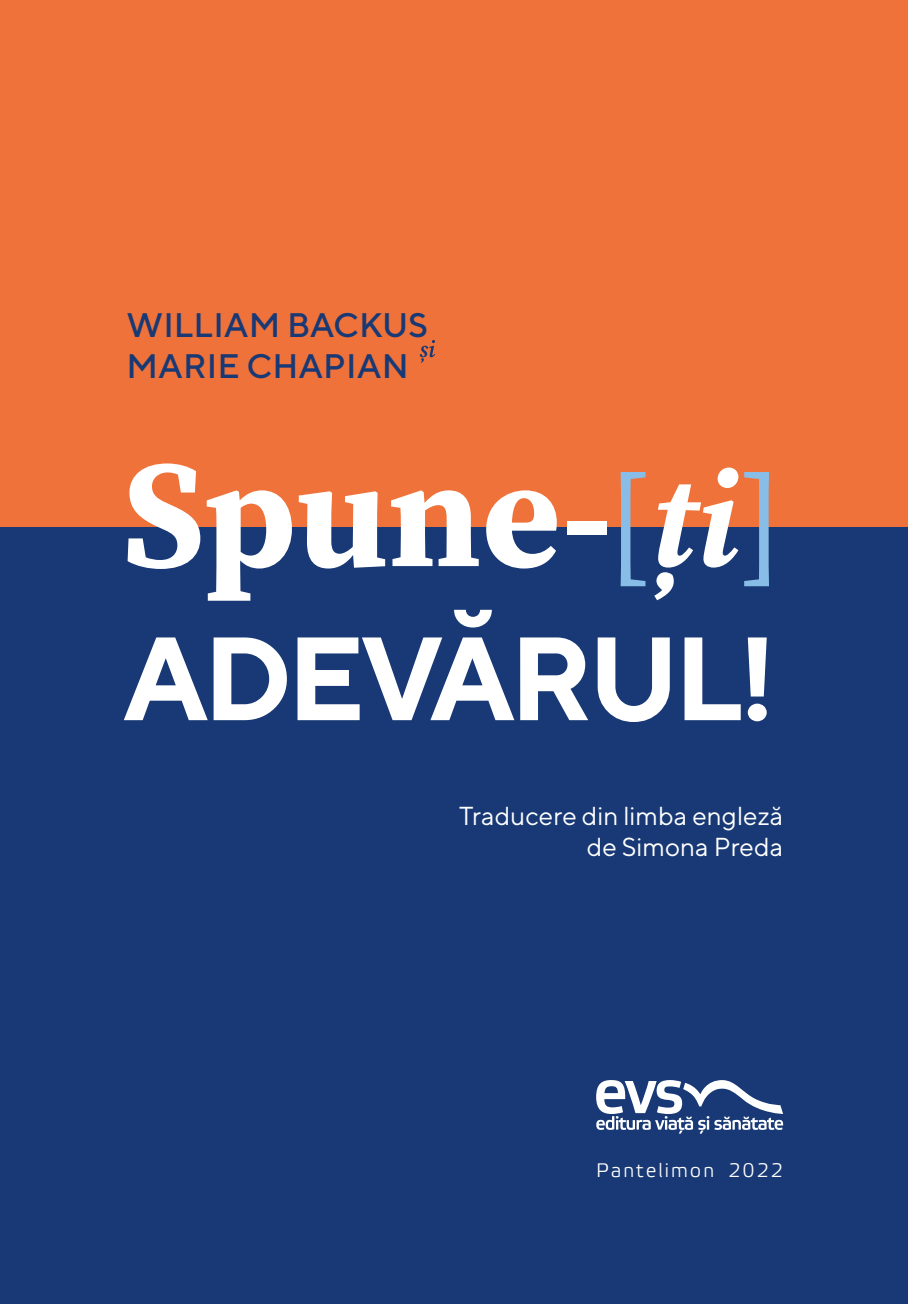
<style>
.page{position:relative;width:908px;height:1304px;background:#fff}
.page>*{position:absolute;margin:0;border:0;box-sizing:border-box;transform-origin:0 0}
.t1{font:152px "Source Serif Variable";color:#fff}
.t2{font:130.8px "Source Serif Variable";color:#88bde7}
.t3{font:700 118px "TT Norms";letter-spacing:-.05em;color:#fff}
.t4{font:500 34px "TT Norms";color:#183975}
.t5{font:26px/31.2px "TT Norms";color:#fff;text-align:right}
.t6{font:19.6px "Elektra Light Pro";letter-spacing:.1em;color:#fff}
.s1{font-style:italic;color:#fff}
</style>
<div class="page">
<div style="left:0;top:0;width:907px;height:527px;background:#ee723a"></div>
<div style="left:0;top:527px;width:907px;height:777px;background:#183975"></div>
<svg style="left:419px;top:340px;width:16px;height:23px"></svg>
<svg style="left:596px;top:1080px;width:187px;height:54px"></svg>
<p class="t4" style="left:126px;top:304px;width:303px">WILLIAM BACKUS</p>
<p class="t4" style="left:126px;top:345px;width:283px">MARIE CHAPIAN</p>
<p class="t1" style="left:122px;top:414px;width:491px">Spune-</p>
<p class="t3" style="left:122px;top:604px;width:655px">ADEVĂRUL!</p>
<p class="t2" style="left:607px;top:435px;width:176px">[<span class="s1">ți</span>]</p>
<p class="t5" style="left:459px;top:799px;width:325px">Traducere din limba engleză de Simona Preda</p>
<p class="t6" style="left:596px;top:1160px;width:188px">Pantelimon 2022</p>
</div>
